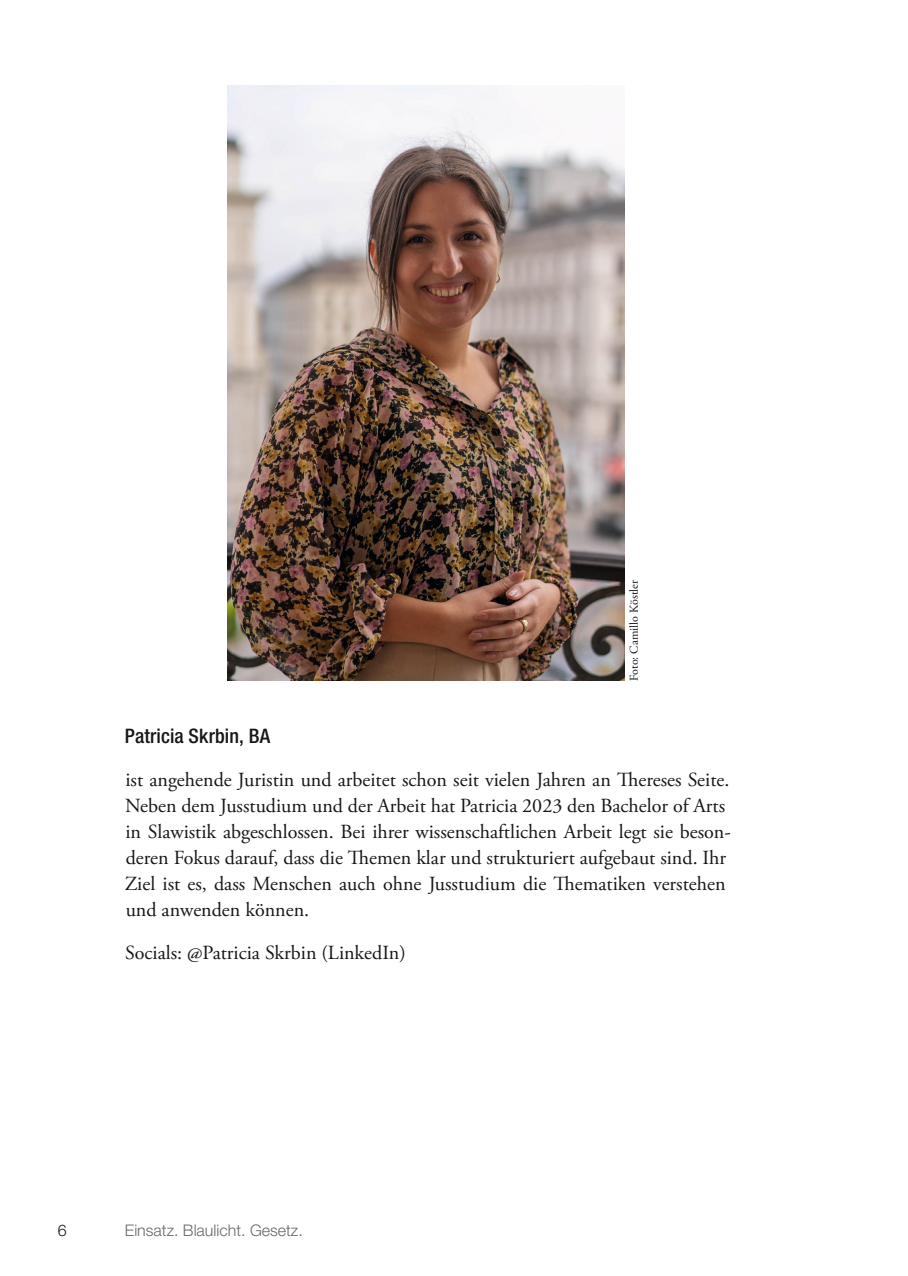
<style>
.page{position:relative;width:908px;height:1276px;background:#fff}
.page>*{position:absolute;margin:0;border:0;box-sizing:border-box;transform-origin:0 0}
.t1{font:20px/26px "Adobe Garamond Pro";color:#151616}
.t2{font:500 condensed 20px "Helvetica Neue LT Std";letter-spacing:.005em;color:#151616}
.t3{font:300 16px "Helvetica Neue LT Std";color:#686868}
.t4{font:300 16px "Helvetica Neue LT Std";color:#151616}
.t5{font:12px "Adobe Garamond Pro";color:#151616}
</style>
<div class="page">
<img style="left:227px;top:85px;width:397px;height:595px">
<p class="t5" style="left:626px;top:681px;width:102px;rotate:-90deg">Foto: Camillo Köstler</p>
<p class="t2" style="left:125px;top:723px;width:147px">Patricia Skrbin, BA</p>
<p class="t1" style="left:125px;top:767px;width:607px">ist angehende Juristin und arbeitet schon seit vielen Jahren an Thereses Seite.<br>Neben dem Jusstudium und der Arbeit hat Patricia 2023 den Bachelor of Arts in Slawistik abgeschlossen. Bei ihrer wissenschaftlichen Arbeit legt sie beson&shy;deren Fokus darauf, dass die Themen klar und strukturiert aufgebaut sind. Ihr Ziel ist es, dass Menschen auch ohne Jusstudium die Thematiken verstehen und anwenden können.</p>
<p class="t1" style="left:125px;top:940px;width:282px">Socials: @Patricia Skrbin (LinkedIn)</p>
<p class="t4" style="left:58px;top:1220px;width:10px">6</p>
<p class="t3" style="left:125px;top:1220px;width:179px">Einsatz. Blaulicht. Gesetz.</p>
</div>
